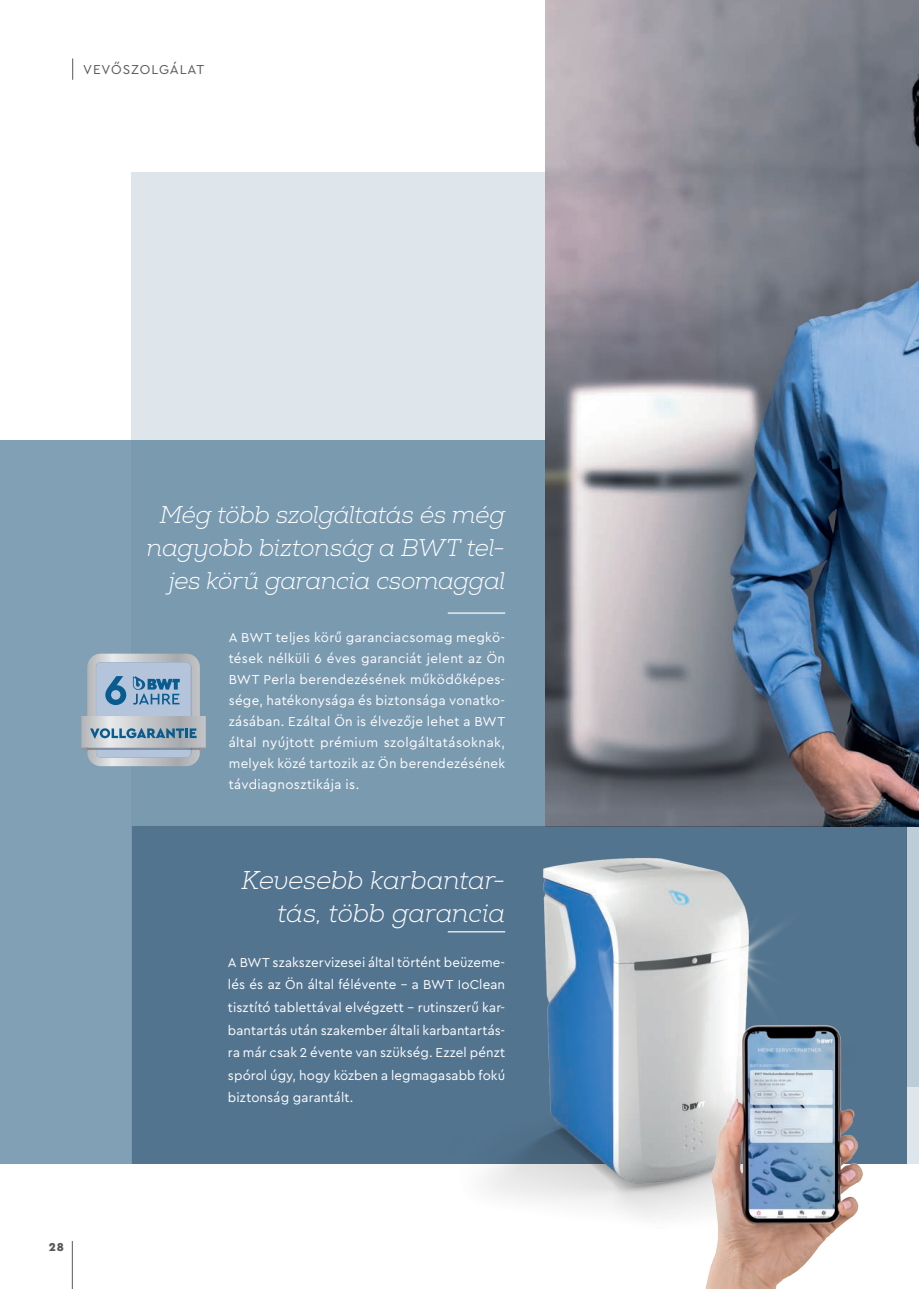
<style>
.page{position:relative;width:919px;height:1289px;background:#fff}
.page>*{position:absolute;margin:0;border:0;box-sizing:border-box;transform-origin:0 0}
.Copy{font:italic 300 25.5px/33px "Nexa Slab";letter-spacing:-.005em;color:#fff;text-align:right}
.Copy_Head{font:italic 300 24px/33px "Nexa Slab";letter-spacing:-.02em;color:#fff;text-align:right}
.Copy-2{font:13.5px/21px "Cera PRO";letter-spacing:.01em;color:#fff;text-align:justify}
.kapitel{font:13.5px "Cera PRO";letter-spacing:.07em;color:#57585a}
.t1{font:900 12px "Cera PRO";color:#57585a}
</style>
<div class="page">
<div style="left:906px;top:283px;width:12px;height:804px;background:#bdcdd7"></div>
<div style="left:132px;top:172px;width:428px;height:991px;background:#dee6eb"></div>
<div style="left:0;top:439px;width:906px;height:724px;background:#7a9ab0"></div>
<svg style="left:72px;top:58px;width:1px;height:22px"></svg>
<img style="left:545px;top:0;width:373px;height:826px">
<hr style="left:448px;top:612px;width:57px;height:1px;background:#fff">
<div style="left:132px;top:826px;width:774px;height:337px;background:#53748f"></div>
<img style="left:448px;top:793px;width:407px;height:425px">
<img style="left:636px;top:856px;width:199px;height:199px">
<svg style="left:81px;top:653px;width:125px;height:113px;background:#a3b5c5"></svg>
<hr style="left:448px;top:931px;width:57px;height:1px;background:#fff">
<hr style="left:72px;top:1240px;width:1px;height:48px;background:#57585a">
<img style="left:680px;top:991px;width:198px;height:297px">
<p class="kapitel" style="left:83px;top:61px;width:123px">VEVŐSZOLGÁLAT</p>
<p class="t1" style="left:49px;top:1238px;width:16px">28</p>
<p class="Copy_Head" style="left:147px;top:499px;width:360px">Még több szolgáltatás és még nagyobb biztonság a BWT tel&shy;jes körű garancia csomaggal</p>
<p class="Copy-2" style="left:229px;top:626px;width:278px">A BWT teljes körű garanciacsomag megkö&shy;tések nélküli 6 éves garanciát jelent az Ön BWT Perla berendezésének működőképes&shy;sége, hatékonysága és biztonsága vonatko&shy;zásában. Ezáltal Ön is élvezője lehet a BWT által nyújtott prémium szolgáltatásoknak, melyek közé tartozik az Ön berendezésének távdiagnosztikája is.</p>
<p class="Copy" style="left:241px;top:864px;width:265px">Kevesebb karbantar&shy;tás, több garancia</p>
<p class="Copy-2" style="left:228px;top:950px;width:279px;line-height:22.5px">A BWT szakszervizesei által történt beüzeme&shy;lés és az Ön által félévente – a BWT IoClean tisztító tablettával elvégzett – rutinszerű kar&shy;bantartás után szakember általi karbantartás&shy;ra már csak 2 évente van szükség. Ezzel pénzt spórol úgy, hogy közben a legmagasabb fokú biztonság garantált.</p>
</div>
